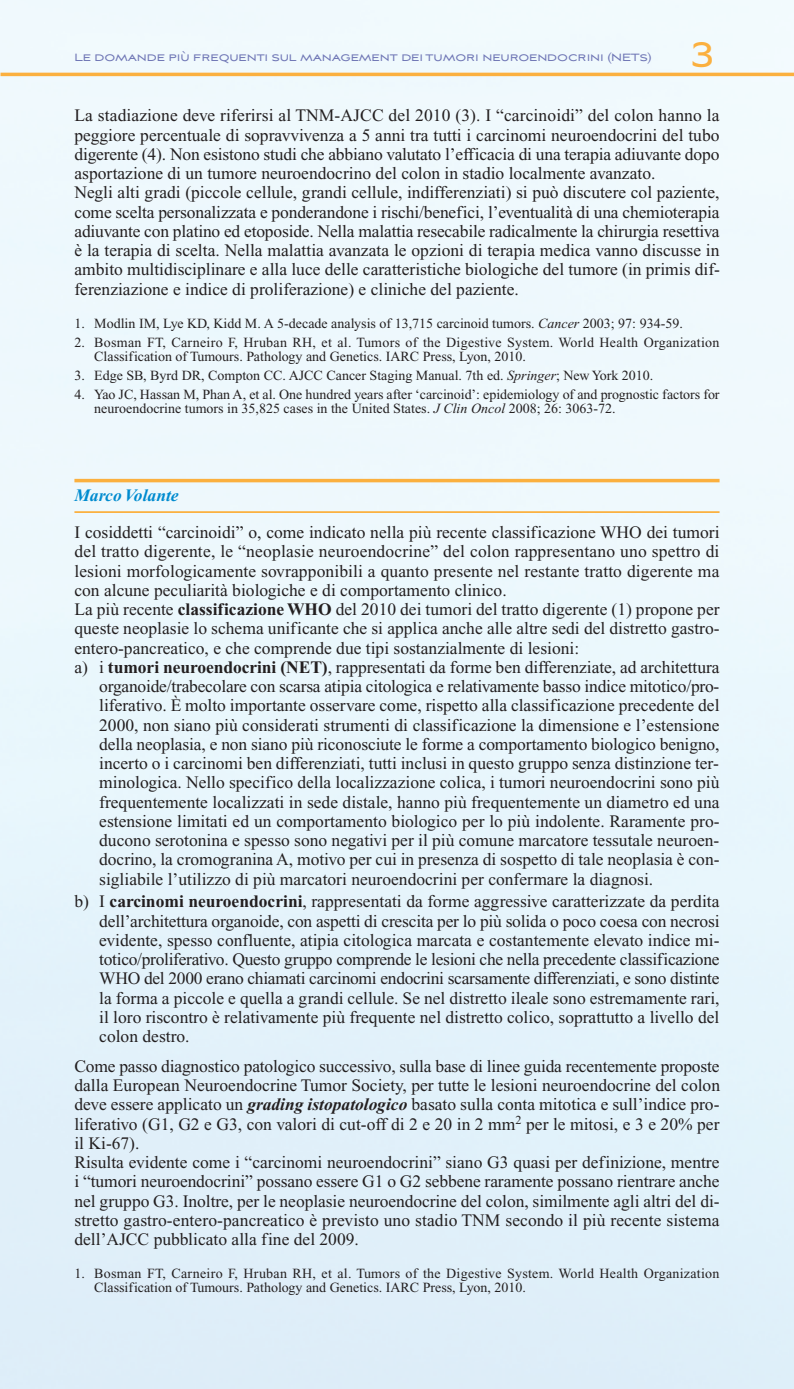
<style>
.page{position:relative;width:794px;height:1389px;background:#fff}
.page>*{position:absolute;margin:0;border:0;box-sizing:border-box;transform-origin:0 0}
.t1{font:42px "Aviano Sans";color:#fbb03f}
.t2{font:17.5px/19.2px "Times New Roman";color:#231f20}
.t3{font:italic 700 17.5px "Times New Roman";color:#008bcf}
.t4{font:14px/14px "Times New Roman";color:#231f20}
.t5{font:14px/14px "Times New Roman";letter-spacing:.02em;color:#231f20}
.t6{font:13.12px "Aviano Sans";letter-spacing:-.01em;color:#6f76b5}
.s1{font-style:italic}
.s2{font-weight:700}
.s3{font-weight:700;font-style:italic}
</style>
<div class="page">
<hr style="left:1px;top:73px;width:793px;height:3px;background:#fbb03f">
<hr style="left:74px;top:511px;width:645px;height:2px;background:#fbb03f">
<hr style="left:74px;top:479px;width:645px;height:3px;background:#fbb03f">
<p class="t6" style="left:74px;top:49px;width:578px">Le domande più frequenti sul management dei tumori neuroendocrini (NETs)</p>
<h1 class="t1" style="left:690px;top:27px;width:26px">3</h1>
<p class="t2" style="left:74px;top:107px;width:647px">La stadiazione deve riferirsi al TNM-AJCC del 2010 (3). I “carcinoidi” del colon hanno la peggiore percentuale di sopravvivenza a 5 anni tra tutti i carcinomi neuroendocrini del tubo digerente (4). Non esistono studi che abbiano valutato l’efficacia di una terapia adiuvante dopo asportazione di un tumore neuroendocrino del colon in stadio localmente avanzato.<br>Negli alti gradi (piccole cellule, grandi cellule, indifferenziati) si può discutere col paziente, come scelta personalizzata e ponderandone i rischi/benefici, l’eventualità di una chemioterapia adiuvante con platino ed etoposide. Nella malattia resecabile radicalmente la chirurgia resettiva è la terapia di scelta. Nella malattia avanzata le opzioni di terapia medica vanno discusse in ambito multidisciplinare e alla luce delle caratteristiche biologiche del tumore (in primis dif&shy;ferenziazione e indice di proliferazione) e cliniche del paziente.</p>
<p class="t4" style="left:74px;top:317px;width:610px">1. Modlin IM, Lye KD, Kidd M. A 5-decade analysis of 13,715 carcinoid tumors. <span class="s1">Cancer</span> 2003; 97: 934-59.</p>
<p class="t5" style="left:94px;top:336px;width:627px;text-indent:-20px">2. Bosman FT, Carneiro F, Hruban RH, et al. Tumors of the Digestive System. World Health Organization<br>Classification of Tumours. Pathology and Genetics. IARC Press, Lyon, 2010.</p>
<p class="t4" style="left:74px;top:369px;width:580px">3. Edge SB, Byrd DR, Compton CC. AJCC Cancer Staging Manual. 7th ed. <span class="s1">Springer</span>; New York 2010.</p>
<p class="t4" style="left:94px;top:388px;width:627px;text-indent:-20px">4. Yao JC, Hassan M, Phan A, et al. One hundred years after ‘carcinoid’: epidemiology of and prognostic factors for neuroendocrine tumors in 35,825 cases in the United States. <span class="s1">J Clin Oncol</span> 2008; 26: 3063-72.</p>
<p class="t3" style="left:74px;top:489px;width:106px">Marco Volante</p>
<p class="t2" style="left:74px;top:524px;width:646px">I cosiddetti “carcinoidi” o, come indicato nella più recente classificazione WHO dei tumori</p>
<p class="t2" style="left:74px;top:544px;width:646px">del tratto digerente, le “neoplasie neuroendocrine” del colon rappresentano uno spettro di</p>
<p class="t2" style="left:74px;top:563px;width:646px">lesioni morfologicamente sovrapponibili a quanto presente nel restante tratto digerente ma</p>
<p class="t2" style="left:74px;top:582px;width:434px">con alcune peculiarità biologiche e di comportamento clinico.</p>
<p class="t2" style="left:74px;top:601px;width:646px">La più recente <span class="s2">classificazione WHO</span> del 2010 dei tumori del tratto digerente (1) propone per</p>
<p class="t2" style="left:74px;top:621px;width:646px">queste neoplasie lo schema unificante che si applica anche alle altre sedi del distretto gastro-</p>
<p class="t2" style="left:74px;top:640px;width:506px">entero-pancreatico, e che comprende due tipi sostanzialmente di lesioni:</p>
<p class="t2" style="left:74px;top:659px;width:646px">a) i <span class="s2">tumori neuroendocrini (NET)</span>, rappresentati da forme ben differenziate, ad architettura</p>
<p class="t2" style="left:99px;top:678px;width:622px">organoide/trabecolare con scarsa atipia citologica e relativamente basso indice mitotico/pro-</p>
<p class="t2" style="left:99px;top:698px;width:622px">liferativo. È molto importante osservare come, rispetto alla classificazione precedente del</p>
<p class="t2" style="left:99px;top:717px;width:622px">2000, non siano più considerati strumenti di classificazione la dimensione e l’estensione</p>
<p class="t2" style="left:99px;top:736px;width:622px">della neoplasia, e non siano più riconosciute le forme a comportamento biologico benigno,</p>
<p class="t2" style="left:99px;top:755px;width:621px">incerto o i carcinomi ben differenziati, tutti inclusi in questo gruppo senza distinzione ter-</p>
<p class="t2" style="left:99px;top:775px;width:622px">minologica. Nello specifico della localizzazione colica, i tumori neuroendocrini sono più</p>
<p class="t2" style="left:99px;top:794px;width:622px">frequentemente localizzati in sede distale, hanno più frequentemente un diametro ed una</p>
<p class="t2" style="left:99px;top:813px;width:622px">estensione limitati ed un comportamento biologico per lo più indolente. Raramente pro-</p>
<p class="t2" style="left:99px;top:832px;width:621px">ducono serotonina e spesso sono negativi per il più comune marcatore tessutale neuroen-</p>
<p class="t2" style="left:99px;top:852px;width:622px">docrino, la cromogranina A, motivo per cui in presenza di sospetto di tale neoplasia è con-</p>
<p class="t2" style="left:99px;top:871px;width:555px">sigliabile l’utilizzo di più marcatori neuroendocrini per confermare la diagnosi.</p>
<p class="t2" style="left:99px;top:894px;width:622px;text-align:justify;text-indent:-25px">b) I <span class="s2">carcinomi neuroendocrini</span>, rappresentati da forme aggressive caratterizzate da perdita dell’architettura organoide, con aspetti di crescita per lo più solida o poco coesa con necrosi evidente, spesso confluente, atipia citologica marcata e costantemente elevato indice mi&shy;totico/proliferativo. Questo gruppo comprende le lesioni che nella precedente classificazione WHO del 2000 erano chiamati carcinomi endocrini scarsamente differenziati, e sono distinte la forma a piccole e quella a grandi cellule. Se nel distretto ileale sono estremamente rari, il loro riscontro è relativamente più frequente nel distretto colico, soprattutto a livello del colon destro.</p>
<p class="t2" style="left:74px;top:1058px;width:647px">Come passo diagnostico patologico successivo, sulla base di linee guida recentemente proposte dalla European Neuroendocrine Tumor Society, per tutte le lesioni neuroendocrine del colon deve essere applicato un <span class="s3">grading istopatologico</span> basato sulla conta mitotica e sull’indice pro&shy;liferativo (G1, G2 e G3, con valori di cut-off di 2 e 20 in 2 mm<sup>2</sup> per le mitosi, e 3 e 20% per il Ki-67).<br>Risulta evidente come i “carcinomi neuroendocrini” siano G3 quasi per definizione, mentre i “tumori neuroendocrini” possano essere G1 o G2 sebbene raramente possano rientrare anche nel gruppo G3. Inoltre, per le neoplasie neuroendocrine del colon, similmente agli altri del di&shy;stretto gastro-entero-pancreatico è previsto uno stadio TNM secondo il più recente sistema dell’AJCC pubblicato alla fine del 2009.</p>
<p class="t5" style="left:94px;top:1268px;width:627px;text-indent:-20px">1. Bosman FT, Carneiro F, Hruban RH, et al. Tumors of the Digestive System. World Health Organization<br>Classification of Tumours. Pathology and Genetics. IARC Press, Lyon, 2010.</p>
</div>
